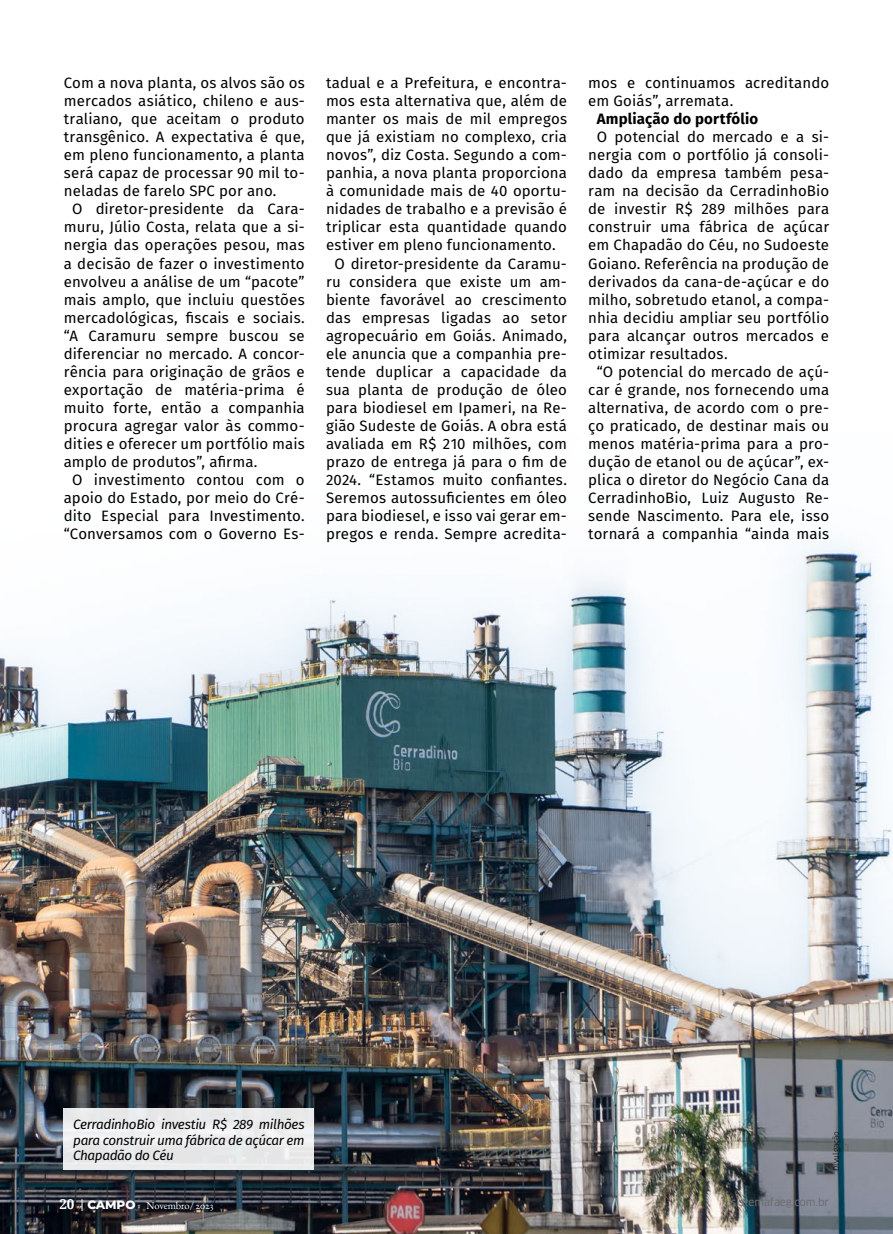
<style>
.page{position:relative;width:893px;height:1234px;background:#fff}
.page>*{position:absolute;margin:0;border:0;box-sizing:border-box;transform-origin:0 0}
.t1{font:15px/18px "Fira Sans";letter-spacing:.005em;color:#000}
.t2{font:700 15px "Fira Sans";letter-spacing:.01em;color:#000}
.t3{font:italic 13.5px/15.5px "Fira Sans";letter-spacing:-.035em;color:#000;text-align:justify}
.t4{font:10.5px "EB Garamond 12";letter-spacing:-.01em;color:#fff}
.t5{font:10.5px "Clan OSF News";letter-spacing:-.01em;color:#6d6e71}
.t6{font:300 8.25px "Fira Sans";color:#000}
.s1{font-family:"Droid Serif";font-weight:700;font-size:13.5px}
.s2{font-family:"Clan OSF News";font-size:12px}
.s3{font-family:"Montserrat";font-weight:800;font-size:12px}
</style>
<div class="page">
<img style="left:0;top:542px;width:893px;height:691px">
<div style="left:64px;top:1108px;width:250px;height:61px;background:#eaebec"></div>
<p class="t1" style="left:64px;top:74px;width:242px">Com a nova planta, os alvos são os</p>
<p class="t1" style="left:64px;top:92px;width:242px">mercados asiático, chileno e aus-</p>
<p class="t1" style="left:64px;top:110px;width:242px">traliano, que aceitam o produto</p>
<p class="t1" style="left:64px;top:128px;width:242px">transgênico. A expectativa é que,</p>
<p class="t1" style="left:64px;top:146px;width:242px">em pleno funcionamento, a planta</p>
<p class="t1" style="left:64px;top:164px;width:242px">será capaz de processar 90 mil to-</p>
<p class="t1" style="left:64px;top:182px;width:214px">neladas de farelo SPC por ano.</p>
<p class="t1" style="left:72px;top:200px;width:234px">O diretor-presidente da Cara-</p>
<p class="t1" style="left:64px;top:218px;width:242px">muru, Júlio Costa, relata que a si-</p>
<p class="t1" style="left:64px;top:236px;width:242px">nergia das operações pesou, mas</p>
<p class="t1" style="left:64px;top:254px;width:242px">a decisão de fazer o investimento</p>
<p class="t1" style="left:64px;top:272px;width:242px">envolveu a análise de um “pacote”</p>
<p class="t1" style="left:64px;top:290px;width:242px">mais amplo, que incluiu questões</p>
<p class="t1" style="left:64px;top:308px;width:242px">mercadológicas, fiscais e sociais.</p>
<p class="t1" style="left:64px;top:326px;width:242px">“A Caramuru sempre buscou se</p>
<p class="t1" style="left:64px;top:344px;width:242px">diferenciar no mercado. A concor-</p>
<p class="t1" style="left:64px;top:362px;width:242px">rência para originação de grãos e</p>
<p class="t1" style="left:64px;top:380px;width:242px">exportação de matéria-prima é</p>
<p class="t1" style="left:64px;top:398px;width:242px">muito forte, então a companhia</p>
<p class="t1" style="left:64px;top:416px;width:242px">procura agregar valor às commo-</p>
<p class="t1" style="left:64px;top:434px;width:242px">dities e oferecer um portfólio mais</p>
<p class="t1" style="left:64px;top:452px;width:195px">amplo de produtos”, afirma.</p>
<p class="t1" style="left:72px;top:470px;width:234px">O investimento contou com o</p>
<p class="t1" style="left:64px;top:488px;width:242px">apoio do Estado, por meio do Cré-</p>
<p class="t1" style="left:64px;top:506px;width:242px">dito Especial para Investimento.</p>
<p class="t1" style="left:64px;top:524px;width:242px">“Conversamos com o Governo Es-</p>
<p class="t1" style="left:326px;top:74px;width:242px">tadual e a Prefeitura, e encontra-</p>
<p class="t1" style="left:326px;top:92px;width:242px">mos esta alternativa que, além de</p>
<p class="t1" style="left:326px;top:110px;width:242px">manter os mais de mil empregos</p>
<p class="t1" style="left:326px;top:128px;width:242px">que já existiam no complexo, cria</p>
<p class="t1" style="left:326px;top:146px;width:242px">novos”, diz Costa. Segundo a com-</p>
<p class="t1" style="left:326px;top:164px;width:242px">panhia, a nova planta proporciona</p>
<p class="t1" style="left:326px;top:182px;width:242px">à comunidade mais de 40 oportu-</p>
<p class="t1" style="left:326px;top:200px;width:242px">nidades de trabalho e a previsão é</p>
<p class="t1" style="left:326px;top:218px;width:242px">triplicar esta quantidade quando</p>
<p class="t1" style="left:326px;top:236px;width:231px">estiver em pleno funcionamento.</p>
<p class="t1" style="left:334px;top:254px;width:234px">O diretor-presidente da Caramu-</p>
<p class="t1" style="left:326px;top:272px;width:242px">ru considera que existe um am-</p>
<p class="t1" style="left:326px;top:290px;width:242px">biente favorável ao crescimento</p>
<p class="t1" style="left:326px;top:308px;width:242px">das empresas ligadas ao setor</p>
<p class="t1" style="left:326px;top:326px;width:242px">agropecuário em Goiás. Animado,</p>
<p class="t1" style="left:326px;top:344px;width:242px">ele anuncia que a companhia pre-</p>
<p class="t1" style="left:326px;top:362px;width:242px">tende duplicar a capacidade da</p>
<p class="t1" style="left:326px;top:380px;width:242px">sua planta de produção de óleo</p>
<p class="t1" style="left:326px;top:398px;width:242px">para biodiesel em Ipameri, na Re-</p>
<p class="t1" style="left:326px;top:416px;width:242px">gião Sudeste de Goiás. A obra está</p>
<p class="t1" style="left:326px;top:434px;width:242px">avaliada em R$ 210 milhões, com</p>
<p class="t1" style="left:326px;top:452px;width:242px">prazo de entrega já para o fim de</p>
<p class="t1" style="left:326px;top:470px;width:242px">2024. “Estamos muito confiantes.</p>
<p class="t1" style="left:326px;top:488px;width:242px">Seremos autossuficientes em óleo</p>
<p class="t1" style="left:326px;top:506px;width:242px">para biodiesel, e isso vai gerar em-</p>
<p class="t1" style="left:326px;top:524px;width:242px">pregos e renda. Sempre acredita-</p>
<p class="t1" style="left:588px;top:74px;width:242px">mos e continuamos acreditando em Goiás”, arremata.</p>
<p class="t2" style="left:597px;top:106px;width:163px">Ampliação do portfólio</p>
<p class="t1" style="left:597px;top:128px;width:234px">O potencial do mercado e a si-</p>
<p class="t1" style="left:588px;top:146px;width:242px">nergia com o portfólio já consoli-</p>
<p class="t1" style="left:588px;top:164px;width:242px">dado da empresa também pesa-</p>
<p class="t1" style="left:588px;top:182px;width:242px">ram na decisão da CerradinhoBio</p>
<p class="t1" style="left:588px;top:200px;width:242px">de investir R$ 289 milhões para</p>
<p class="t1" style="left:588px;top:218px;width:242px">construir uma fábrica de açúcar</p>
<p class="t1" style="left:588px;top:236px;width:242px">em Chapadão do Céu, no Sudoeste</p>
<p class="t1" style="left:588px;top:254px;width:242px">Goiano. Referência na produção de</p>
<p class="t1" style="left:588px;top:272px;width:242px">derivados da cana-de-açúcar e do</p>
<p class="t1" style="left:588px;top:290px;width:242px">milho, sobretudo etanol, a compa-</p>
<p class="t1" style="left:588px;top:308px;width:242px">nhia decidiu ampliar seu portfólio</p>
<p class="t1" style="left:588px;top:326px;width:242px">para alcançar outros mercados e</p>
<p class="t1" style="left:588px;top:344px;width:141px">otimizar resultados.</p>
<p class="t1" style="left:597px;top:362px;width:234px">“O potencial do mercado de açú-</p>
<p class="t1" style="left:588px;top:380px;width:242px">car é grande, nos fornecendo uma</p>
<p class="t1" style="left:588px;top:398px;width:242px">alternativa, de acordo com o pre-</p>
<p class="t1" style="left:588px;top:416px;width:242px">ço praticado, de destinar mais ou</p>
<p class="t1" style="left:588px;top:434px;width:242px">menos matéria-prima para a pro-</p>
<p class="t1" style="left:588px;top:452px;width:242px">dução de etanol ou de açúcar”, ex-</p>
<p class="t1" style="left:588px;top:470px;width:242px">plica o diretor do Negócio Cana da</p>
<p class="t1" style="left:588px;top:488px;width:242px">CerradinhoBio, Luiz Augusto Re-</p>
<p class="t1" style="left:588px;top:506px;width:242px">sende Nascimento. Para ele, isso</p>
<p class="t1" style="left:588px;top:524px;width:242px">tornará a companhia “ainda mais</p>
<p class="t3" style="left:73px;top:1116px;width:233px">CerradinhoBio investiu R$ 289 milhões para construir uma fábrica de açúcar em Chapadão do Céu</p>
<p class="t4" style="left:60px;top:1198px;width:156px"><span class="s1">20</span> <span class="s2">|</span> <span class="s3">CAMPO</span> Novembro/ 2023</p>
<p class="t5" style="left:731px;top:1195px;width:100px">sistemafaeg.com.br</p>
<p class="t6" style="left:830px;top:1170px;width:42px;rotate:-90deg">Divulgação</p>
</div>
